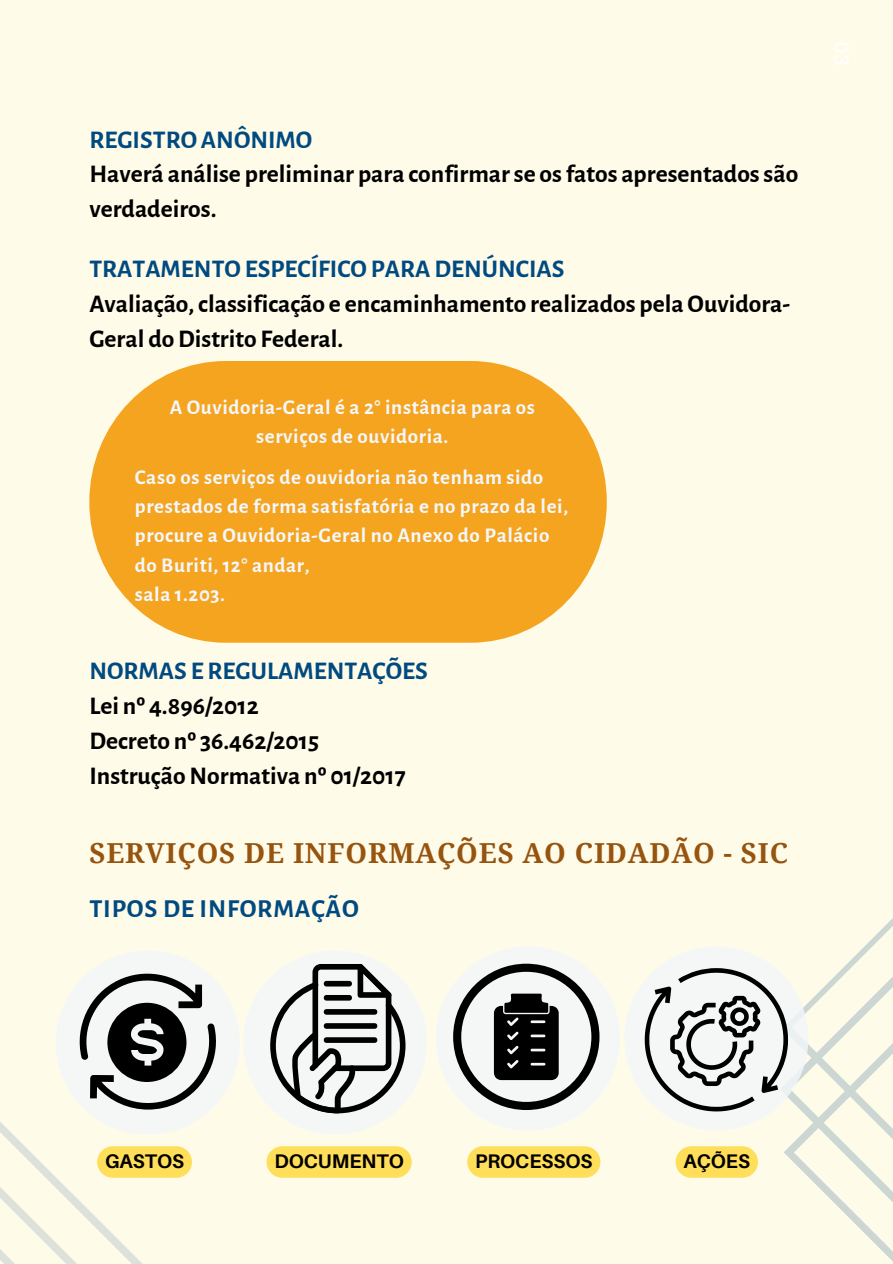
<style>
.page{position:relative;width:893px;height:1264px;background:#fff}
.page>*{position:absolute;margin:0;border:0;box-sizing:border-box;transform-origin:0 0}
.t1{font:700 27.6px "Droid Serif";letter-spacing:.03em;color:#96540f}
.t2{font:700 26.1px "Alegreya Sans";letter-spacing:.03em;color:#004a80}
.t3{font:700 25.5px/34.8px "Alegreya Sans";color:#000}
.t4{font:700 21px/29.2px "Alegreya Sans";letter-spacing:.03em;color:#f3f7fb;text-align:center}
.t5{font:19.8px "Aileron";color:#fff}
.t6{font:700 19.65px "Aileron";color:#000}
.s1{color:#004a80}
</style>
<div class="page">
<div style="left:0;top:0;width:892px;height:1263px;background:#fffbe9"></div>
<div style="left:89px;top:361px;width:517px;height:281px;background:#f5a420;border-radius:138px"></div>
<svg style="left:784px;top:919px;width:108px;height:342px"></svg>
<div style="left:56px;top:950px;width:184px;height:184px;background:#f3f7fb;border-radius:50%"></div>
<div style="left:243px;top:950px;width:184px;height:184px;background:#f3f7fb;border-radius:50%"></div>
<svg style="left:270px;top:963px;width:135px;height:150px"></svg>
<div style="left:436px;top:946px;width:184px;height:184px;background:#f3f7fb;border-radius:50%"></div>
<svg style="left:453px;top:963px;width:146px;height:146px"></svg>
<div style="left:624px;top:946px;width:184px;height:184px;background:#f3f7fb;border-radius:50%"></div>
<svg style="left:644px;top:968px;width:144px;height:143px"></svg>
<svg style="left:0;top:967px;width:221px;height:296px"></svg>
<svg style="left:266px;top:1146px;width:145px;height:31px"></svg>
<svg style="left:467px;top:1146px;width:133px;height:31px"></svg>
<svg style="left:675px;top:1146px;width:83px;height:31px"></svg>
<h2 class="t3" style="left:89px;top:122px;width:710px"><span class="s1">REGISTROANÔNIMO<br></span>Haverá análise preliminar para confirmarse osfatos apresentadossão verdadeiros.</h2>
<p class="t3" style="left:89px;top:252px;width:702px"><span class="s1">TRATAMENTOESPECÍFICOPARADENÚNCIAS<br></span>Avaliação,classificação e encaminhamento realizados pelaOuvidora-<br>Geral doDistrito Federal.</p>
<p class="t4" style="left:170px;top:393px;width:367px">A Ouvidoria-Geral é a 2° instância para os serviços de ouvidoria.</p>
<p class="t4" style="left:135px;top:463px;width:435px;text-align:left">Caso os serviços de ouvidoria não tenham sido prestados de forma satisfatória e no prazo da lei, procure a Ouvidoria-Geral no Anexo do Palácio do Buriti, 12° andar,</p>
<h1 class="t4" style="left:135px;top:580px;width:92px">sala 1.203.</h1>
<p class="t3" style="left:89px;top:653px;width:340px"><span class="s1">NORMAS E REGULAMENTAÇÕES<br></span>Lei nº 4.896/2012<br>Decreto nº 36.462/2015<br>InstruçãoNormativa nº 01/2017</p>
<p class="t1" style="left:89px;top:837px;width:700px">SERVIÇOS DE INFORMAÇÕES AO CIDADÃO - SIC</p>
<h2 class="t2" style="left:89px;top:896px;width:271px">TIPOS DE INFORMAÇÃO</h2>
<h2 class="t5" style="left:853px;top:42px;width:25px;rotate:90deg">03</h2>
<h1 class="t6" style="left:105px;top:1149px;width:81px">GASTOS</h1>
<p class="t6" style="left:274px;top:1149px;width:131px">DOCUMENTO</p>
<p class="t6" style="left:475px;top:1149px;width:119px">PROCESSOS</p>
<p class="t6" style="left:683px;top:1149px;width:68px">AÇÕES</p>
</div>
